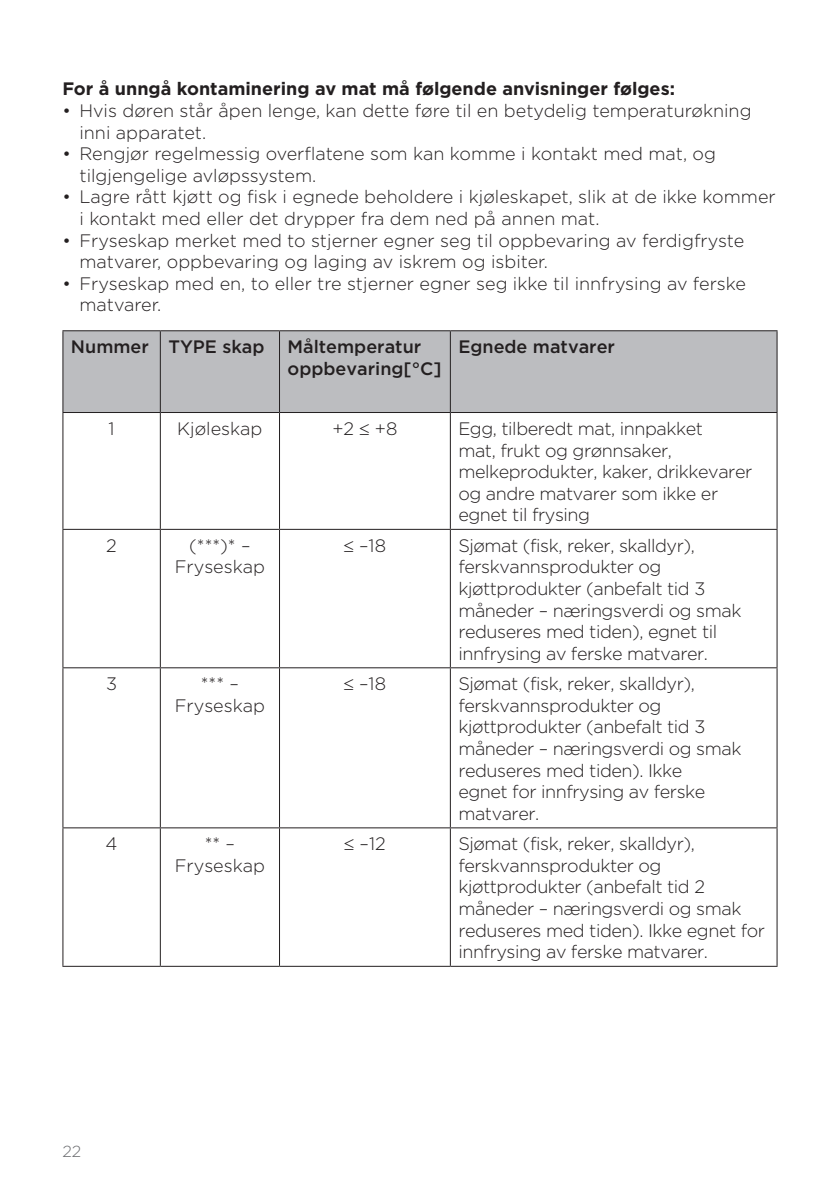
<style>
.page{position:relative;width:840px;height:1191px;background:#fff}
.page>*{position:absolute;margin:0;border:0;box-sizing:border-box;transform-origin:0 0}
.tabela_tekst{font:300 18px/21.6px "Gotham";letter-spacing:-.025em;color:#231f20}
.seznam{font:300 18px/21.6px "Gotham";color:#231f20}
.tabela_tekst-2{font:500 18px/21.6px "Gotham";color:#231f20}
.seznam-2{font:700 18px "Gotham";color:#231f20}
.tabela_tekst-3{font:300 18px/21.6px "Gotham";color:#231f20;text-align:center}
.t1{font:300 16px "Gotham";color:#6c6d70}
</style>
<div class="page">
<div style="left:63px;top:331px;width:713px;height:81px;background:#bcbdc0"></div>
<hr style="left:62px;top:330px;width:98px;height:1px;background:#231f20">
<hr style="left:62px;top:331px;width:1px;height:81px;background:#231f20">
<hr style="left:160px;top:330px;width:119px;height:1px;background:#231f20">
<hr style="left:160px;top:331px;width:1px;height:81px;background:#231f20">
<hr style="left:279px;top:330px;width:171px;height:1px;background:#231f20">
<hr style="left:279px;top:331px;width:1px;height:81px;background:#231f20">
<hr style="left:450px;top:330px;width:327px;height:1px;background:#231f20">
<hr style="left:449px;top:331px;width:1px;height:81px;background:#231f20">
<hr style="left:776px;top:331px;width:1px;height:81px;background:#231f20">
<hr style="left:62px;top:412px;width:98px;height:1px;background:#231f20">
<hr style="left:62px;top:413px;width:1px;height:116px;background:#231f20">
<hr style="left:160px;top:412px;width:119px;height:1px;background:#231f20">
<hr style="left:160px;top:413px;width:1px;height:116px;background:#231f20">
<hr style="left:279px;top:412px;width:171px;height:1px;background:#231f20">
<hr style="left:279px;top:413px;width:1px;height:116px;background:#231f20">
<hr style="left:450px;top:412px;width:327px;height:1px;background:#231f20">
<hr style="left:449px;top:413px;width:1px;height:116px;background:#231f20">
<hr style="left:776px;top:413px;width:1px;height:116px;background:#231f20">
<hr style="left:62px;top:529px;width:98px;height:1px;background:#231f20">
<hr style="left:62px;top:530px;width:1px;height:137px;background:#231f20">
<hr style="left:160px;top:529px;width:119px;height:1px;background:#231f20">
<hr style="left:160px;top:530px;width:1px;height:137px;background:#231f20">
<hr style="left:279px;top:529px;width:171px;height:1px;background:#231f20">
<hr style="left:279px;top:530px;width:1px;height:137px;background:#231f20">
<hr style="left:450px;top:529px;width:327px;height:1px;background:#231f20">
<hr style="left:449px;top:530px;width:1px;height:137px;background:#231f20">
<hr style="left:776px;top:530px;width:1px;height:137px;background:#231f20">
<hr style="left:62px;top:667px;width:98px;height:1px;background:#231f20">
<hr style="left:62px;top:668px;width:1px;height:159px;background:#231f20">
<hr style="left:160px;top:667px;width:119px;height:1px;background:#231f20">
<hr style="left:160px;top:668px;width:1px;height:159px;background:#231f20">
<hr style="left:279px;top:667px;width:171px;height:1px;background:#231f20">
<hr style="left:279px;top:668px;width:1px;height:159px;background:#231f20">
<hr style="left:450px;top:667px;width:327px;height:1px;background:#231f20">
<hr style="left:449px;top:668px;width:1px;height:159px;background:#231f20">
<hr style="left:776px;top:668px;width:1px;height:159px;background:#231f20">
<hr style="left:62px;top:827px;width:98px;height:1px;background:#231f20">
<hr style="left:62px;top:828px;width:1px;height:137px;background:#231f20">
<hr style="left:160px;top:827px;width:119px;height:1px;background:#231f20">
<hr style="left:160px;top:828px;width:1px;height:137px;background:#231f20">
<hr style="left:279px;top:827px;width:171px;height:1px;background:#231f20">
<hr style="left:279px;top:828px;width:1px;height:137px;background:#231f20">
<hr style="left:450px;top:827px;width:327px;height:1px;background:#231f20">
<hr style="left:449px;top:828px;width:1px;height:137px;background:#231f20">
<hr style="left:776px;top:828px;width:1px;height:137px;background:#231f20">
<hr style="left:62px;top:965px;width:98px;height:1px;background:#231f20">
<hr style="left:160px;top:965px;width:119px;height:1px;background:#231f20">
<hr style="left:279px;top:965px;width:171px;height:1px;background:#231f20">
<hr style="left:450px;top:965px;width:327px;height:1px;background:#231f20">
<p class="seznam-2" style="left:62px;top:77px;width:613px">For å unngå kontaminering av mat må følgende anvisninger følges:</p>
<p class="seznam" style="left:79px;top:99px;width:673px;text-indent:-17px">• Hvis døren står åpen lenge, kan dette føre til en betydelig temperaturøkning inni apparatet.</p>
<p class="seznam" style="left:79px;top:142px;width:637px;text-indent:-17px">• Rengjør regelmessig overflatene som kan komme i kontakt med mat, og tilgjengelige avløpssystem.</p>
<p class="seznam" style="left:79px;top:186px;width:697px;text-indent:-17px">• Lagre rått kjøtt og fisk i egnede beholdere i kjøleskapet, slik at de ikke kommer i kontakt med eller det drypper fra dem ned på annen mat.</p>
<p class="seznam" style="left:79px;top:229px;width:666px;text-indent:-17px">• Fryseskap merket med to stjerner egner seg til oppbevaring av ferdigfryste matvarer, oppbevaring og laging av iskrem og isbiter.</p>
<p class="seznam" style="left:79px;top:272px;width:667px;text-indent:-17px">• Fryseskap med en, to eller tre stjerner egner seg ikke til innfrysing av ferske matvarer.</p>
<p class="tabela_tekst-2" style="left:71px;top:336px;width:79px">Nummer</p>
<p class="tabela_tekst-2" style="left:168px;top:336px;width:98px">TYPE skap</p>
<p class="tabela_tekst-2" style="left:287px;top:336px;width:156px">Måltemperatur oppbevaring[°C]</p>
<p class="tabela_tekst-2" style="left:458px;top:336px;width:158px">Egnede matvarer</p>
<p class="tabela_tekst" style="left:108px;top:417px;width:8px">1</p>
<p class="tabela_tekst-3" style="left:177px;top:417px;width:87px">Kjøleskap</p>
<p class="tabela_tekst" style="left:332px;top:417px;width:66px">+2 ≤ +8</p>
<p class="tabela_tekst" style="left:458px;top:417px;width:295px">Egg, tilberedt mat, innpakket<br>mat, frukt og grønnsaker, melkeprodukter, kaker, drikkevarer og andre matvarer som ikke er egnet til frysing</p>
<p class="tabela_tekst" style="left:106px;top:534px;width:12px">2</p>
<p class="tabela_tekst-3" style="left:175px;top:534px;width:92px">(***)* –<br>Fryseskap</p>
<p class="tabela_tekst" style="left:343px;top:534px;width:44px">≤ –18</p>
<p class="tabela_tekst" style="left:458px;top:534px;width:284px">Sjømat (fisk, reker, skalldyr), ferskvannsprodukter og kjøttprodukter (anbefalt tid 3 måneder – næringsverdi og smak reduseres med tiden), egnet til innfrysing av ferske matvarer.</p>
<p class="tabela_tekst" style="left:106px;top:672px;width:12px">3</p>
<p class="tabela_tekst-3" style="left:175px;top:672px;width:92px">*** –<br>Fryseskap</p>
<p class="tabela_tekst" style="left:343px;top:672px;width:44px">≤ –18</p>
<p class="tabela_tekst" style="left:458px;top:672px;width:284px">Sjømat (fisk, reker, skalldyr), ferskvannsprodukter og kjøttprodukter (anbefalt tid 3 måneder – næringsverdi og smak reduseres med tiden). Ikke</p>
<p class="tabela_tekst" style="left:458px;top:780px;width:248px">egnet for innfrysing av ferske matvarer.</p>
<p class="tabela_tekst" style="left:106px;top:832px;width:13px">4</p>
<p class="tabela_tekst-3" style="left:175px;top:832px;width:92px">** –<br>Fryseskap</p>
<p class="tabela_tekst" style="left:344px;top:832px;width:43px">≤ –12</p>
<p class="tabela_tekst" style="left:458px;top:832px;width:308px">Sjømat (fisk, reker, skalldyr), ferskvannsprodukter og kjøttprodukter (anbefalt tid 2 måneder – næringsverdi og smak reduseres med tiden). Ikke egnet for innfrysing av ferske matvarer.</p>
<p class="t1" style="left:62px;top:1140px;width:20px">22</p>
</div>
